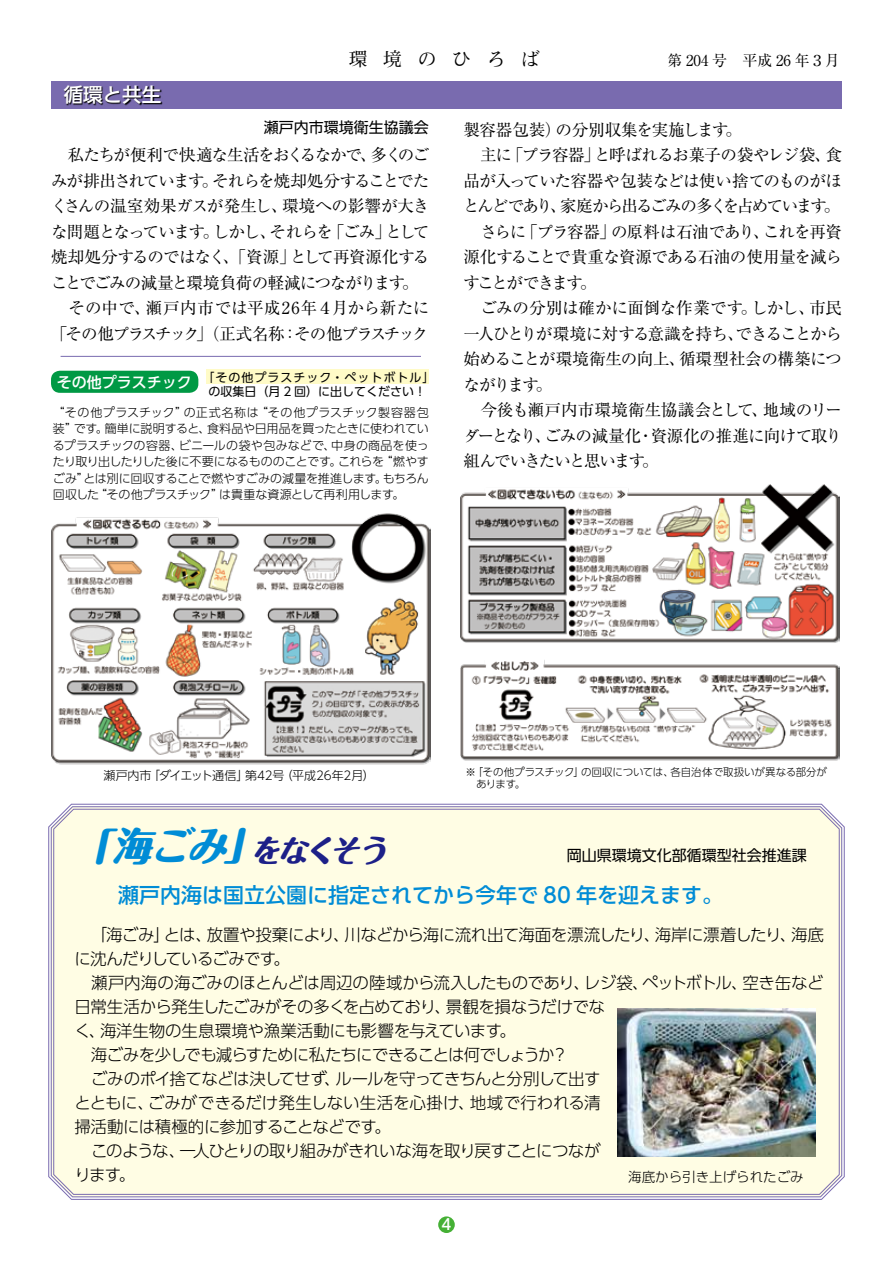
<style>
.page{position:relative;width:893px;height:1263px;background:#fff}
.page>*{position:absolute;margin:0;border:0;box-sizing:border-box;transform-origin:0 0}
.t1{font:italic 800 39px "Maru Fo Pro";color:#008cd6}
.t2{font:500 21px "UD Shin Go Pro";color:#008cd6}
.t3{font:500 19.5px "UD Shin Go Pro";color:#fff}
.t4{font:700 18.75px "Futo Min A101 Pro";letter-spacing:.84em;color:#000}
.t5{font:16.5px/25.5px "Ryumin Pr 5";letter-spacing:-.045em;color:#000}
.t6{font:300 16.5px/24px "UD Shin Go Pro";letter-spacing:-.04em;color:#000}
.t7{font:15px "UD Shin Go Pro";color:#000}
.t8{font:15px "Ryumin Pro";color:#000}
.t9{font:500 15px "UD Shin Go Pro";color:#fff}
.t10{font:300 13.5px "UD Shin Go Pro";color:#000}
.t11{font:300 12px/16.5px "UD Shin Go Pro";letter-spacing:-.025em;color:#000;text-align:justify}
.t12{font:12px/13.5px "UD Shin Go Pro";letter-spacing:.085em;color:#000;text-align:center}
.t13{font:300 10.5px/12px "UD Shin Go Pro";letter-spacing:-.015em;color:#000}
.s1{font-size:30px;color:#1d2088}
</style>
<div class="page">
<div style="left:438px;top:1216px;width:17px;height:17px;background:#45b035;border-radius:50%"></div>
<div style="left:50px;top:805px;width:793px;height:393px;background:#fffde4"></div>
<div style="left:51px;top:81px;width:791px;height:27px;background:#796baf"></div>
<svg style="left:64px;top:86px;width:99px;height:20px"></svg>
<div style="left:206px;top:370px;width:222px;height:14px;background:#fffbc7"></div>
<div style="left:51px;top:371px;width:147px;height:22px;background:#094;border-radius:9px"></div>
<img style="left:51px;top:513px;width:379px;height:252px">
<img style="left:460px;top:484px;width:379px;height:159px">
<img style="left:460px;top:660px;width:379px;height:101px">
<hr style="left:61px;top:356px;width:360px;height:1px;background:#796baf">
<img style="left:618px;top:1008px;width:197px;height:148px">
<p class="t3" style="left:64px;top:78px;width:99px">循環と共生</p>
<p class="t4" style="left:349px;top:45px;width:193px">環境のひろば</p>
<p class="t8" style="left:667px;top:49px;width:174px">第 204 号　平成 26 年３月</p>
<p class="t7" style="left:264px;top:115px;width:166px">瀬戸内市環境衛生協議会</p>
<p class="t5" style="left:51px;top:141px;width:380px">　私たちが便利で快適な生活をおくるなかで、多くのごみが排出されています。それらを焼却処分することでたくさんの温室効果ガスが発生し、環境への影響が大きな問題となっています。しかし、それらを「ごみ」として焼却処分するのではなく、「資源」として再資源化することでごみの減量と環境負荷の軽減につながります。　その中で、瀬戸内市では平成26年４月から新たに「その他プラスチック」（正式名称：その他プラスチック</p>
<p class="t12" style="left:202px;top:370px;width:234px">「その他プラスチック・ペットボトル」の収集日（月 2 回）に出してください！</p>
<p class="t9" style="left:57px;top:370px;width:136px">その他プラスチック</p>
<p class="t11" style="left:53px;top:403px;width:377px">“その他プラスチック”の正式名称は“その他プラスチック製容器包装”です。簡単に説明すると、食料品や日用品を買ったときに使われているプラスチックの容器、ビニールの袋や包みなどで、中身の商品を使ったり取り出したりした後に不要になるもののことです。これらを“燃やすごみ”とは別に回収することで燃やすごみの減量を推進します。もちろん回収した“その他プラスチック”は貴重な資源として再利用します。</p>
<p class="t5" style="left:463px;top:116px;width:380px">製容器包装）の分別収集を実施します。<br>　主に「プラ容器」と呼ばれるお菓子の袋やレジ袋、食品が入っていた容器や包装などは使い捨てのものがほとんどであり、家庭から出るごみの多くを占めています。　さらに「プラ容器」の原料は石油であり、これを再資源化することで貴重な資源である石油の使用量を減らすことができます。<br>　ごみの分別は確かに面倒な作業です。しかし、市民一人ひとりが環境に対する意識を持ち、できることから始めることが環境衛生の向上、循環型社会の構築につながります。<br>　今後も瀬戸内市環境衛生協議会として、地域のリーダーとなり、ごみの減量化・資源化の推進に向けて取り組んでいきたいと思います。</p>
<p class="t11" style="left:103px;top:767px;width:273px">瀬戸内市「ダイエット通信」第42号（平成26年2月）</p>
<p class="t13" style="left:466px;top:766px;width:363px">※「その他プラスチック」の回収については、各自治体で取扱いが異なる部分が　あります。</p>
<h1 class="t1" style="left:73px;top:815px;width:324px">「海ごみ」<span class="s1">をなくそう</span></h1>
<p class="t2" style="left:118px;top:878px;width:607px">瀬戸内海は国立公園に指定されてから今年で 80 年を迎えます。</p>
<p class="t7" style="left:567px;top:843px;width:242px">岡山県環境文化部循環型社会推進課</p>
<p class="t6" style="left:74px;top:922px;width:751px">　「海ごみ」とは、放置や投棄により、川などから海に流れ出て海面を漂流したり、海岸に漂着したり、海底に沈んだりしているごみです。<br>　瀬戸内海の海ごみのほとんどは周辺の陸域から流入したものであり、レジ袋、ペットボトル、空き缶など日常生活から発生したごみがその多くを占めており、景観を損なうだけでな<br>く、海洋生物の生息環境や漁業活動にも影響を与えています。<br>　海ごみを少しでも減らすために私たちにできることは何でしょうか？<br>　ごみのポイ捨てなどは決してせず、ルールを守ってきちんと分別して出す<br>とともに、ごみができるだけ発生しない生活を心掛け、地域で行われる清<br>掃活動には積極的に参加することなどです。<br>　このような、一人ひとりの取り組みがきれいな海を取り戻すことにつなが<br>ります。</p>
<p class="t10" style="left:628px;top:1166px;width:177px">海底から引き上げられたごみ</p>
<p class="t9" style="left:442px;top:1212px;width:11px">4</p>
</div>
